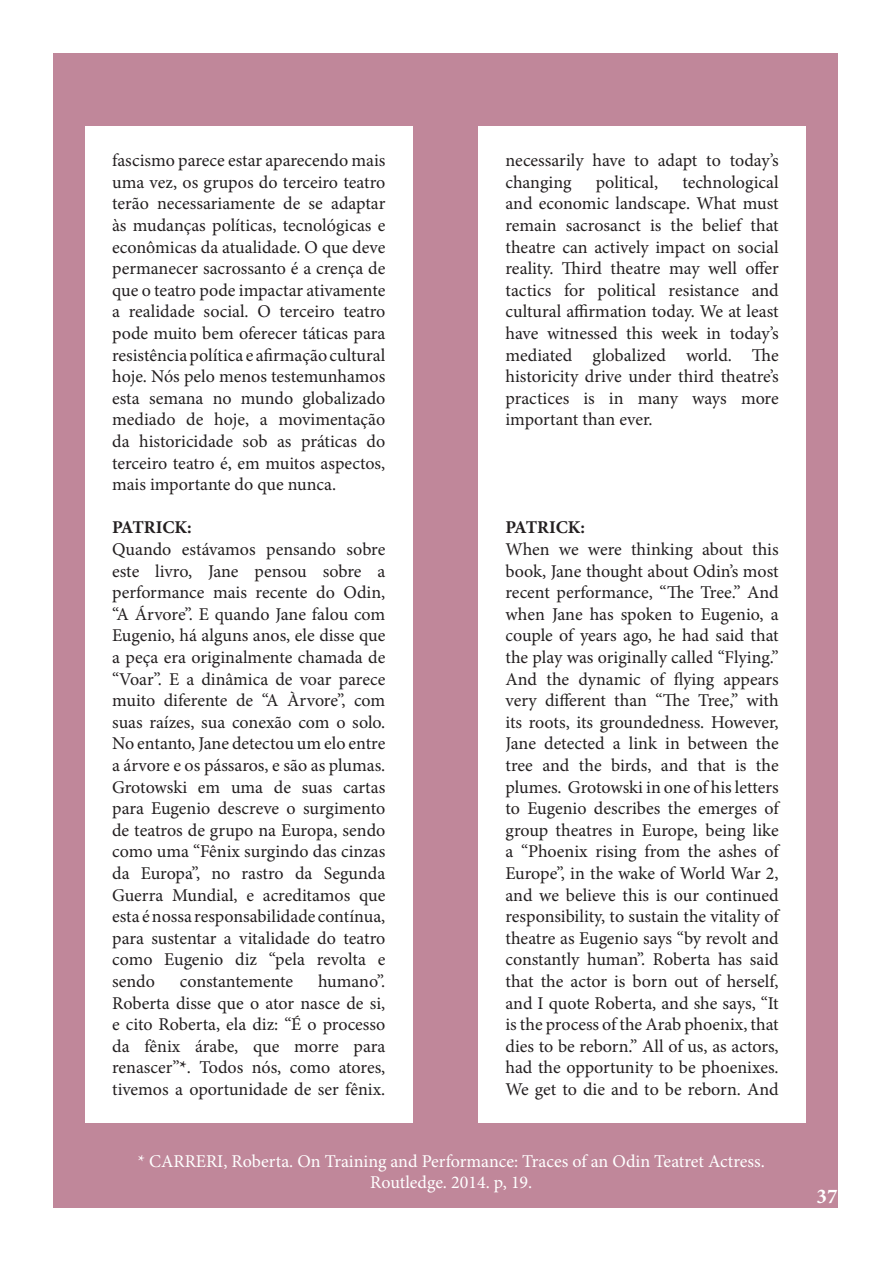
<style>
.page{position:relative;width:893px;height:1263px;background:#fff}
.page>*{position:absolute;margin:0;border:0;box-sizing:border-box;transform-origin:0 0}
.t1{font:700 21px "Minion Pro";color:#fff}
.t2{font:18px/21.6px "Minion Pro";color:#231f20;text-align:justify}
.t3{font:18px/21.6px "Minion Pro";color:#fff;text-align:center}
.t4{font:700 18px "Minion Pro";letter-spacing:-.005em;color:#231f20}
.s1{font-weight:700}
</style>
<div class="page">
<div style="left:53px;top:53px;width:785px;height:1155px;background:#c0879a"></div>
<div style="left:85px;top:126px;width:327px;height:997px;background:#fff"></div>
<div style="left:478px;top:126px;width:328px;height:997px;background:#fff"></div>
<p class="t2" style="left:112px;top:150px;width:275px">fascismo parece estar aparecendo mais uma vez, os grupos do terceiro teatro terão necessariamente de se adaptar às mudanças políticas, tecnológicas e econômicas da atualidade. O que deve permanecer sacrossanto é a crença de que o teatro pode impactar ativamente a realidade social. O terceiro teatro pode muito bem oferecer táticas para resistência política e afirmação cultural hoje. Nós pelo menos testemunhamos esta semana no mundo globalizado mediado de hoje, a movimentação da historicidade sob as práticas do terceiro teatro é, em muitos aspectos, mais importante do que nunca.</p>
<p class="t4" style="left:112px;top:515px;width:81px">PATRICK:</p>
<p class="t2" style="left:112px;top:538px;width:275px">Quando estávamos pensando sobre este livro, Jane pensou sobre a performance mais recente do Odin, “A Árvore”. E quando Jane falou com Eugenio, há alguns anos, ele disse que a peça era originalmente chamada de “Voar”. E a dinâmica de voar parece muito diferente de “A Àrvore”, com suas raízes, sua conexão com o solo.<br>No entanto, Jane detectou um elo entre a árvore e os pássaros, e são as plumas.<br>Grotowski em uma de suas cartas para Eugenio descreve o surgimento de teatros de grupo na Europa, sendo como uma “Fênix surgindo das cinzas da Europa”, no rastro da Segunda Guerra Mundial, e acreditamos que esta é nossa responsabilidade contínua, para sustentar a vitalidade do teatro como Eugenio diz “pela revolta e sendo</p>
<p class="t2" style="left:112px;top:970px;width:275px;text-indent:206px">humano”.<br>Roberta disse que o ator nasce de si, e cito Roberta, ela diz: “É o processo da fênix árabe, que morre para renascer”<span class="s1">*</span>. Todos nós, como atores, tivemos a oportunidade de ser fênix.</p>
<p class="t2" style="left:180px;top:970px;width:115px">constantemente</p>
<p class="t2" style="left:505px;top:150px;width:275px">necessarily have to adapt to today’s changing</p>
<p class="t2" style="left:505px;top:171px;width:275px;text-indent:177px">technological and economic landscape. What must remain sacrosanct is the belief that theatre can actively impact on social reality. Third theatre may well offer tactics for political resistance and cultural affirmation today. We at least have witnessed this week in today’s mediated globalized world. The historicity drive under third theatre’s practices is in many ways more important than ever.</p>
<p class="t2" style="left:596px;top:171px;width:64px">political,</p>
<p class="t4" style="left:505px;top:515px;width:81px">PATRICK:</p>
<p class="t2" style="left:505px;top:538px;width:275px">When we were thinking about this book, Jane thought about Odin’s most recent performance, “The Tree.” And when Jane has spoken to Eugenio, a couple of years ago, he had said that the play was originally called “Flying.” And the dynamic of flying appears very different than “The Tree,” with its roots, its groundedness. However, Jane detected a link in between the tree and the birds, and that is the plumes. Grotowski in one of his letters to Eugenio describes the emerges of group theatres in Europe, being like a “Phoenix rising from the ashes of Europe”, in the wake of World War 2, and we believe this is our continued responsibility, to sustain the vitality of theatre as Eugenio says “by revolt and constantly human”. Roberta has said that the actor is born out of herself, and I quote Roberta, and she says, “It is the process of the Arab phoenix, that dies to be reborn.” All of us, as actors, had the opportunity to be phoenixes.<br>We get to die and to be reborn. And</p>
<p class="t3" style="left:138px;top:1150px;width:628px">* CARRERI, Roberta. On Training and Performance: Traces of an Odin Teatret Actress.<br>Routledge. 2014. p, 19.</p>
<p class="t1" style="left:817px;top:1182px;width:22px">37</p>
</div>
